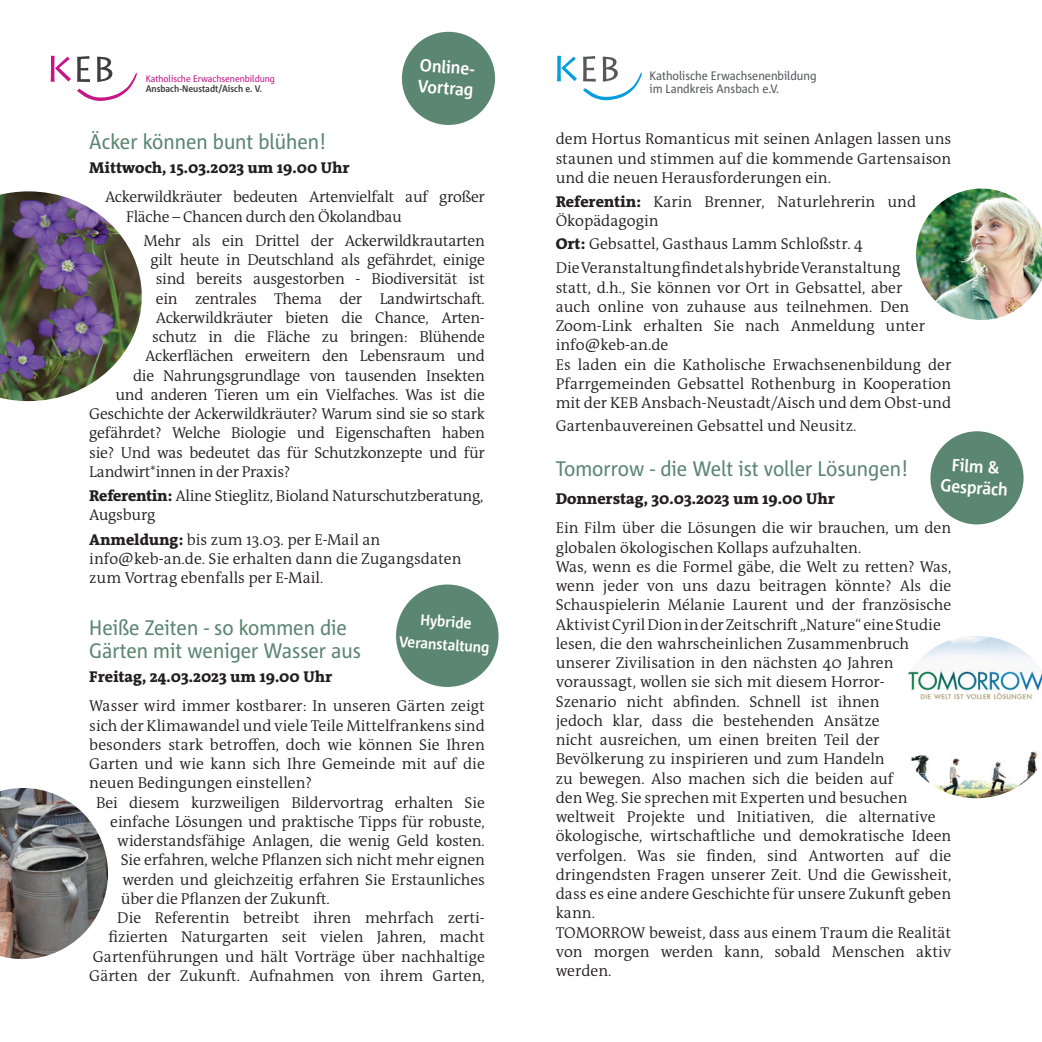
<style>
.page{position:relative;width:1042px;height:1042px;background:#fff}
.page>*{position:absolute;margin:0;border:0;box-sizing:border-box;transform-origin:0 0}
.t1{font:21px/22.8px "Corpid C1 s S Cd";color:#5b8672}
.t2{font:700 17.5px/21px "Corpid C1 s S Cd";color:#fff}
.t3{font:300 15.75px/19.2px "The Antiqua B";color:#231f20}
.t4{font:300 15.75px/19.2px "The Antiqua B";letter-spacing:-.02em;color:#231f20}
.t5{font:800 15.75px "The Antiqua B";color:#231f20}
.t6{font:700 15.4px/23.1px "Corpid C1 s S Cd";color:#fff;text-align:center}
.t7{font:12.25px/13.1px "Corpid C1 s S Cd";color:#57585a}
.t8{font:9.45px "Corpid C1 s S Cd";color:#c51687}
.t9{font:700 9.45px "Corpid C1 s S Cd";color:#3e3e3f}
.s1{font-weight:800}
</style>
<div class="page">
<img style="left:0;top:191px;width:142px;height:210px">
<img style="left:0;top:788px;width:108px;height:171px">
<svg style="left:557px;top:56px;width:20px;height:25px"></svg>
<svg style="left:583px;top:56px;width:59px;height:44px"></svg>
<div style="left:401px;top:31px;width:94px;height:94px;background:#5b8672;border-radius:50%"></div>
<img style="left:916px;top:189px;width:126px;height:131px">
<div style="left:930px;top:431px;width:94px;height:94px;background:#5b8672;border-radius:50%"></div>
<img style="left:908px;top:636px;width:134px;height:162px">
<svg style="left:51px;top:56px;width:20px;height:26px"></svg>
<svg style="left:77px;top:56px;width:60px;height:45px"></svg>
<div style="left:395px;top:584px;width:104px;height:103px;background:#5b8672;border-radius:50%"></div>
<p class="t8" style="left:146px;top:73px;width:131px">Katholische Erwachsenenbildung</p>
<p class="t9" style="left:146px;top:82px;width:118px">Ansbach-Neustadt/Aisch e. V.</p>
<p class="t2" style="left:420px;top:54px;width:60px;rotate:4deg">Online-<br>Vortrag</p>
<h1 class="t1" style="left:89px;top:130px;width:238px">Äcker können bunt blühen!</h1>
<p class="t5" style="left:89px;top:156px;width:262px">Mittwoch, 15.03.2023 um 19.00 Uhr</p>
<p class="t4" style="left:126px;top:187px;width:360px;text-indent:-21px">Ackerwildkräuter bedeuten Artenvielfalt auf großer<br>Fläche – Chancen durch den Ökolandbau</p>
<p class="t4" style="left:144px;top:231px;width:343px">Mehr als ein Drittel der Ackerwildkrautarten</p>
<p class="t4" style="left:151px;top:250px;width:336px">gilt heute in Deutschland als gefährdet, einige</p>
<p class="t4" style="left:156px;top:269px;width:330px">sind bereits ausgestorben - Biodiversität ist</p>
<p class="t4" style="left:156px;top:288px;width:331px">ein zentrales Thema der Landwirtschaft.</p>
<p class="t4" style="left:156px;top:308px;width:330px">Ackerwildkräuter bieten die Chance, Arten-</p>
<p class="t4" style="left:152px;top:327px;width:334px">schutz in die Fläche zu bringen: Blühende</p>
<p class="t4" style="left:145px;top:346px;width:341px">Ackerflächen erweitern den Lebensraum und</p>
<p class="t4" style="left:133px;top:365px;width:353px">die Nahrungsgrundlage von tausenden Insekten</p>
<p class="t4" style="left:116px;top:385px;width:371px">und anderen Tieren um ein Vielfaches. Was ist die</p>
<p class="t4" style="left:89px;top:404px;width:397px">Geschichte der Ackerwildkräuter? Warum sind sie so stark</p>
<p class="t4" style="left:89px;top:423px;width:397px">gefährdet? Welche Biologie und Eigenschaften haben</p>
<p class="t4" style="left:89px;top:442px;width:397px">sie? Und was bedeutet das für Schutzkonzepte und für</p>
<p class="t4" style="left:89px;top:462px;width:203px">Landwirt*innen in der Praxis?</p>
<p class="t3" style="left:89px;top:486px;width:396px"><span class="s1">Referentin:</span> Aline Stieglitz, Bioland Naturschutzberatung,<br>Augsburg</p>
<p class="t3" style="left:89px;top:529px;width:374px"><span class="s1">Anmeldung:</span> bis zum 13.03. per E-Mail an info@keb-an.de. Sie erhalten dann die Zugangsdaten zum Vortrag ebenfalls per E-Mail.</p>
<h1 class="t1" style="left:89px;top:616px;width:273px">Heiße Zeiten - so kommen die<br>Gärten mit weniger Wasser aus</h1>
<p class="t5" style="left:89px;top:665px;width:244px">Freitag, 24.03.2023 um 19.00 Uhr</p>
<p class="t3" style="left:89px;top:696px;width:397px">Wasser wird immer kostbarer: In unseren Gärten zeigt</p>
<p class="t3" style="left:89px;top:715px;width:397px">sich der Klimawandel und viele Teile Mittelfrankens sind</p>
<p class="t3" style="left:89px;top:734px;width:397px">besonders stark betroffen, doch wie können Sie Ihren</p>
<p class="t3" style="left:89px;top:754px;width:397px">Garten und wie kann sich Ihre Gemeinde mit auf die</p>
<p class="t3" style="left:89px;top:773px;width:224px">neuen Bedingungen einstellen?</p>
<p class="t3" style="left:96px;top:792px;width:390px">Bei diesem kurzweiligen Bildervortrag erhalten Sie</p>
<p class="t3" style="left:110px;top:811px;width:376px">einfache Lösungen und praktische Tipps für robuste,</p>
<p class="t3" style="left:117px;top:831px;width:369px">widerstandsfähige Anlagen, die wenig Geld kosten.</p>
<p class="t3" style="left:121px;top:850px;width:366px">Sie erfahren, welche Pflanzen sich nicht mehr eignen</p>
<p class="t3" style="left:123px;top:869px;width:364px">werden und gleichzeitig erfahren Sie Erstaunliches</p>
<p class="t3" style="left:121px;top:888px;width:210px">über die Pflanzen der Zukunft.</p>
<p class="t3" style="left:117px;top:908px;width:369px">Die Referentin betreibt ihren mehrfach zerti-</p>
<p class="t3" style="left:109px;top:927px;width:378px">fizierten Naturgarten seit vielen Jahren, macht</p>
<p class="t3" style="left:93px;top:946px;width:393px">Gartenführungen und hält Vorträge über nachhaltige</p>
<p class="t3" style="left:89px;top:965px;width:397px">Gärten der Zukunft. Aufnahmen von ihrem Garten,</p>
<p class="t6" style="left:401px;top:606px;width:92px;rotate:4deg">Hybride<br>Veranstaltung</p>
<p class="t7" style="left:649px;top:69px;width:168px">Katholische Erwachsenenbildung im Landkreis Ansbach e.V.</p>
<p class="t3" style="left:556px;top:129px;width:397px;text-align:justify">dem Hortus Romanticus mit seinen Anlagen lassen uns staunen und stimmen auf die kommende Gartensaison und die neuen Herausforderungen ein.</p>
<p class="t3" style="left:556px;top:192px;width:362px"><span class="s1">Referentin:</span> Karin Brenner, Naturlehrerin und<br>Ökopädagogin</p>
<p class="t3" style="left:556px;top:231px;width:346px;line-height:24.2px"><span class="s1">Ort:</span> Gebsattel, Gasthaus Lamm Schloßstr. 4<br>Die Veranstaltung findet als hybride Veranstaltung</p>
<p class="t3" style="left:556px;top:277px;width:397px">statt, d.h., Sie können vor Ort in Gebsattel, aber<br>auch online von zuhause aus teilnehmen. Den Zoom-Link erhalten Sie nach Anmeldung unter info@keb-an.de<br>Es laden ein die Katholische Erwachsenenbildung der Pfarrgemeinden Gebsattel Rothenburg in Kooperation mit der KEB Ansbach-Neustadt/Aisch und dem Obst-und</p>
<p class="t3" style="left:556px;top:415px;width:302px">Gartenbauvereinen Gebsattel und Neusitz.</p>
<h1 class="t1" style="left:556px;top:457px;width:354px">Tomorrow - die Welt ist voller Lösungen!</h1>
<p class="t5" style="left:556px;top:487px;width:281px">Donnerstag, 30.03.2023 um 19.00 Uhr</p>
<p class="t3" style="left:556px;top:518px;width:397px">Ein Film über die Lösungen die wir brauchen, um den globalen ökologischen Kollaps aufzuhalten.<br>Was, wenn es die Formel gäbe, die Welt zu retten? Was, wenn jeder von uns dazu beitragen könnte? Als die Schauspielerin Mélanie Laurent und der französische Aktivist Cyril Dion in der Zeitschrift „Nature“ eine Studie lesen, die den wahrscheinlichen Zusammenbruch unserer Zivilisation in den nächsten 40 Jahren voraussagt, wollen sie sich mit diesem Horror-<br>Szenario nicht abfinden. Schnell ist ihnen<br>jedoch klar, dass die bestehenden Ansätze<br>nicht ausreichen, um einen breiten Teil der Bevölkerung zu inspirieren und zum Handeln<br>zu bewegen. Also machen sich die beiden auf<br>den Weg. Sie sprechen mit Experten und besuchen weltweit Projekte und Initiativen, die alternative ökologische, wirtschaftliche und demokratische Ideen verfolgen. Was sie finden, sind Antworten auf die dringendsten Fragen unserer Zeit. Und die Gewissheit, dass es eine andere Geschichte für unsere Zukunft geben kann.<br>TOMORROW beweist, dass aus einem Traum die Realität von morgen werden kann, sobald Menschen aktiv werden.</p>
<p class="t2" style="left:942px;top:453px;width:69px;text-align:center;rotate:4deg">Film &amp;<br>Gespräch</p>
</div>
